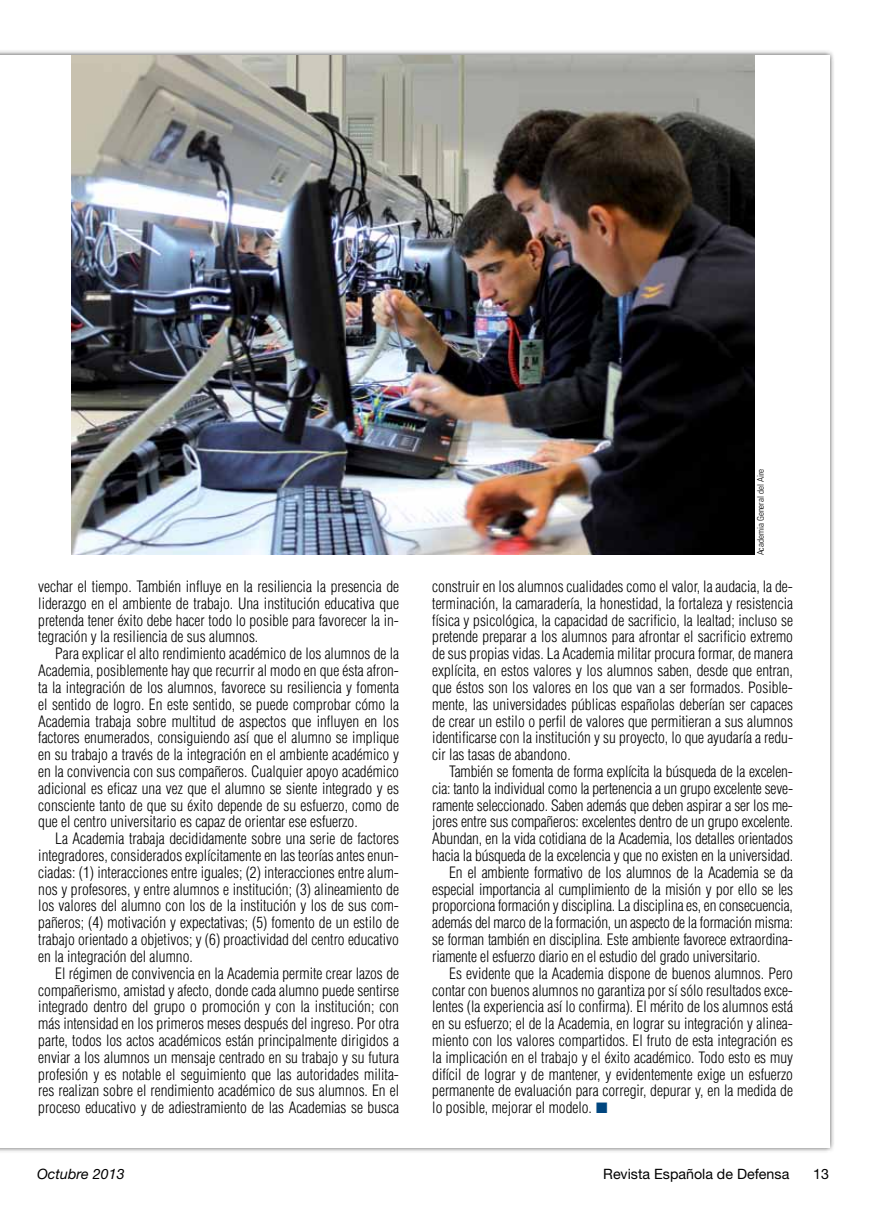
<style>
.page{position:relative;width:893px;height:1217px;background:#fff}
.page>*{position:absolute;margin:0;border:0;box-sizing:border-box;transform-origin:0 0}
.t1{font:300 condensed 15.3px/16.8px "Helvetica";color:#000;text-align:justify}
.t2{font:14.25px "Helvetica Neue";color:#000}
.t3{font:italic 14.25px "Helvetica Neue";color:#000}
.t4{font:300 condensed 9px "Univers";letter-spacing:-.005em;color:#000}
.s1{font-family:"European Pi Three";font-weight:400;font-stretch:normal;color:#00467f}
</style>
<div class="page">
<img style="left:71px;top:56px;width:684px;height:498px">
<p class="t1" style="left:38px;top:578px;width:362px">vechar el tiempo. También influye en la resiliencia la presencia de liderazgo en el ambiente de trabajo. Una institución educativa que pretenda tener éxito debe hacer todo lo posible para favorecer la in&shy;tegración y la resiliencia de sus alumnos.</p>
<p class="t1" style="left:38px;top:645px;width:362px;text-indent:17px">Para explicar el alto rendimiento académico de los alumnos de la Academia, posiblemente hay que recurrir al modo en que ésta afron&shy;ta la integración de los alumnos, favorece su resiliencia y fomenta el sentido de logro. En este sentido, se puede comprobar cómo la Academia trabaja sobre multitud de aspectos que influyen en los factores enumerados, consiguiendo así que el alumno se implique en su trabajo a través de la integración en el ambiente académico y en la convivencia con sus compañeros. Cualquier apoyo académico adicional es eficaz una vez que el alumno se siente integrado y es consciente tanto de que su éxito depende de su esfuerzo, como de que el centro universitario es capaz de orientar ese esfuerzo.</p>
<p class="t1" style="left:38px;top:830px;width:362px;text-indent:17px">La Academia trabaja decididamente sobre una serie de factores integradores, considerados explícitamente en las teorías antes enun&shy;ciadas: (1) interacciones entre iguales; (2) interacciones entre alum&shy;nos y profesores, y entre alumnos e institución; (3) alineamiento de los valores del alumno con los de la institución y los de sus com&shy;pañeros; (4) motivación y expectativas; (5) fomento de un estilo de trabajo orientado a objetivos; y (6) proactividad del centro educativo en la integración del alumno.</p>
<p class="t1" style="left:38px;top:964px;width:362px;text-indent:17px">El régimen de convivencia en la Academia permite crear lazos de compañerismo, amistad y afecto, donde cada alumno puede sentirse integrado dentro del grupo o promoción y con la institución; con más intensidad en los primeros meses después del ingreso. Por otra parte, todos los actos académicos están principalmente dirigidos a enviar a los alumnos un mensaje centrado en su trabajo y su futura profesión y es notable el seguimiento que las autoridades milita&shy;res realizan sobre el rendimiento académico de sus alumnos. En el proceso educativo y de adiestramiento de las Academias se busca</p>
<p class="t4" style="left:755px;top:555px;width:88px;rotate:-90deg">Academia General del Aire</p>
<p class="t1" style="left:432px;top:578px;width:362px">construir en los alumnos cualidades como el valor, la audacia, la de&shy;terminación, la camaradería, la honestidad, la fortaleza y resistencia física y psicológica, la capacidad de sacrificio, la lealtad; incluso se pretende preparar a los alumnos para afrontar el sacrificio extremo de sus propias vidas. La Academia militar procura formar, de manera explícita, en estos valores y los alumnos saben, desde que entran, que éstos son los valores en los que van a ser formados. Posible&shy;mente, las universidades públicas españolas deberían ser capaces de crear un estilo o perfil de valores que permitieran a sus alumnos identificarse con la institución y su proyecto, lo que ayudaría a redu&shy;cir las tasas de abandono.</p>
<p class="t1" style="left:449px;top:762px;width:345px">También se fomenta de forma explícita la búsqueda de la excelen-</p>
<p class="t1" style="left:432px;top:779px;width:362px">cia: tanto la individual como la pertenencia a un grupo excelente seve-</p>
<p class="t1" style="left:432px;top:796px;width:362px">ramente seleccionado. Saben además que deben aspirar a ser los me-</p>
<p class="t1" style="left:432px;top:813px;width:362px">jores entre sus compañeros: excelentes dentro de un grupo excelente.</p>
<p class="t1" style="left:432px;top:830px;width:362px">Abundan, en la vida cotidiana de la Academia, los detalles orientados</p>
<p class="t1" style="left:432px;top:846px;width:362px">hacia la búsqueda de la excelencia y que no existen en la universidad.</p>
<p class="t1" style="left:449px;top:863px;width:345px">En el ambiente formativo de los alumnos de la Academia se da</p>
<p class="t1" style="left:432px;top:880px;width:362px">especial importancia al cumplimiento de la misión y por ello se les</p>
<p class="t1" style="left:432px;top:897px;width:362px">proporciona formación y disciplina. La disciplina es, en consecuencia,</p>
<p class="t1" style="left:432px;top:914px;width:362px">además del marco de la formación, un aspecto de la formación misma:</p>
<p class="t1" style="left:432px;top:930px;width:362px">se forman también en disciplina. Este ambiente favorece extraordina-</p>
<p class="t1" style="left:432px;top:947px;width:330px">riamente el esfuerzo diario en el estudio del grado universitario.</p>
<p class="t1" style="left:449px;top:964px;width:345px">Es evidente que la Academia dispone de buenos alumnos. Pero</p>
<p class="t1" style="left:432px;top:981px;width:362px">contar con buenos alumnos no garantiza por sí sólo resultados exce-</p>
<p class="t1" style="left:432px;top:998px;width:362px">lentes (la experiencia así lo confirma). El mérito de los alumnos está</p>
<p class="t1" style="left:432px;top:1014px;width:362px">en su esfuerzo; el de la Academia, en lograr su integración y alinea-</p>
<p class="t1" style="left:432px;top:1031px;width:362px">miento con los valores compartidos. El fruto de esta integración es</p>
<p class="t1" style="left:432px;top:1048px;width:362px">la implicación en el trabajo y el éxito académico. Todo esto es muy</p>
<p class="t1" style="left:432px;top:1065px;width:362px">difícil de lograr y de mantener, y evidentemente exige un esfuerzo</p>
<p class="t1" style="left:432px;top:1082px;width:362px">permanente de evaluación para corregir, depurar y, en la medida de</p>
<p class="t1" style="left:432px;top:1098px;width:177px">lo posible, mejorar el modelo. <span class="s1">L</span></p>
<p class="t3" style="left:37px;top:1164px;width:89px">Octubre 2013</p>
<p class="t2" style="left:603px;top:1164px;width:188px">Revista Española de Defensa</p>
<p class="t2" style="left:813px;top:1164px;width:17px">13</p>
</div>
